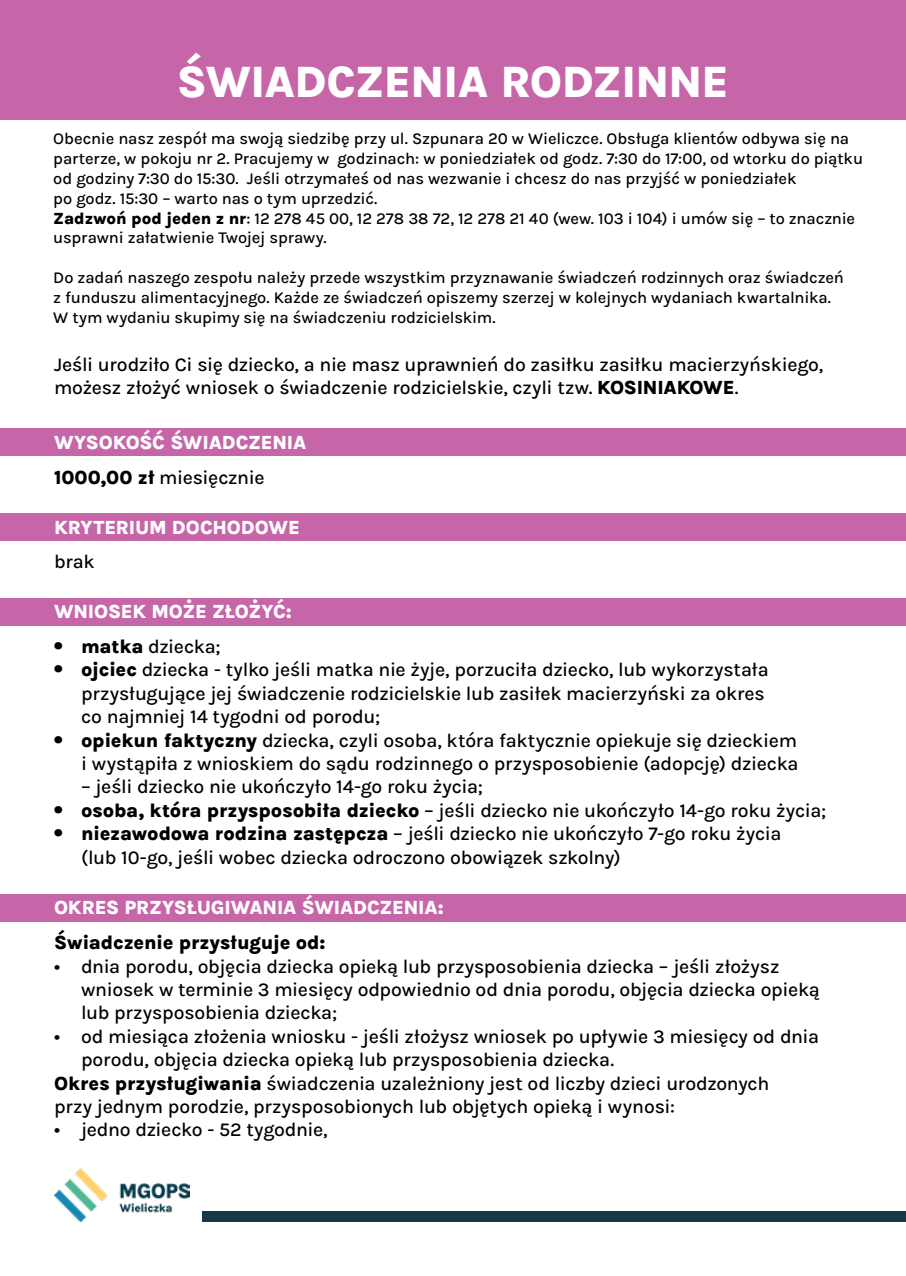
<style>
.page{position:relative;width:906px;height:1276px;background:#fff}
.page>*{position:absolute;margin:0;border:0;box-sizing:border-box;transform-origin:0 0}
.t1{font:800 45px "Karla";letter-spacing:-.02em;color:#fff}
.t2{font:500 19.5px/23.4px "Karla";letter-spacing:-.015em;color:#000}
.t3{font:800 19.5px "Karla";letter-spacing:-.01em;color:#fff}
.t4{font:800 19.5px "Karla";letter-spacing:-.005em;color:#000}
.t5{font:500 16.5px/19.8px "Karla";letter-spacing:-.01em;color:#000}
.s1{font-weight:800}
</style>
<div class="page">
<div style="left:202px;top:1211px;width:704px;height:10px;background:#163946"></div>
<img style="left:54px;top:1168px;width:136px;height:54px">
<div style="left:0;top:0;width:906px;height:120px;background:#c665a8"></div>
<div style="left:0;top:429px;width:906px;height:27px;background:#c665a8"></div>
<div style="left:0;top:513px;width:906px;height:27px;background:#c665a8"></div>
<div style="left:0;top:598px;width:906px;height:27px;background:#c665a8"></div>
<div style="left:0;top:894px;width:906px;height:27px;background:#c665a8"></div>
<h1 class="t1" style="left:177px;top:53px;width:553px">ŚWIADCZENIA RODZINNE</h1>
<p class="t5" style="left:53px;top:128px;width:811px">Obecnie nasz zespół ma swoją siedzibę przy ul. Szpunara 20 w Wieliczce. Obsługa klientów odbywa się na parterze, w pokoju nr 2. Pracujemy w godzinach: w poniedziałek od godz. 7:30 do 17:00, od wtorku do piątku od godziny 7:30 do 15:30. Jeśli otrzymałeś od nas wezwanie i chcesz do nas przyjść w poniedziałek<br>po godz. 15:30 – warto nas o tym uprzedzić.<br><span class="s1">Zadzwoń pod jeden z nr</span>: 12 278 45 00, 12 278 38 72, 12 278 21 40 (wew. 103 i 104) i umów się – to znacznie usprawni załatwienie Twojej sprawy.</p>
<p class="t5" style="left:53px;top:267px;width:792px">Do zadań naszego zespołu należy przede wszystkim przyznawanie świadczeń rodzinnych oraz świadczeń z funduszu alimentacyjnego. Każde ze świadczeń opiszemy szerzej w kolejnych wydaniach kwartalnika.<br>W tym wydaniu skupimy się na świadczeniu rodzicielskim.</p>
<p class="t2" style="left:54px;top:352px;width:770px">Jeśli urodziło Ci się dziecko, a nie masz uprawnień do zasiłku zasiłku macierzyńskiego, możesz złożyć wniosek o świadczenie rodzicielskie, czyli tzw. <span class="s1">KOSINIAKOWE</span>.</p>
<p class="t3" style="left:54px;top:430px;width:254px">WYSOKOŚĆ ŚWIADCZENIA</p>
<p class="t2" style="left:54px;top:465px;width:212px"><span class="s1">1000,00 zł</span> miesięcznie</p>
<p class="t3" style="left:54px;top:514px;width:247px">KRYTERIUM DOCHODOWE</p>
<p class="t2" style="left:54px;top:549px;width:42px">brak</p>
<p class="t3" style="left:54px;top:599px;width:239px">WNIOSEK MOŻE ZŁOŻYĆ:</p>
<p class="t2" style="left:54px;top:634px;width:168px"><span class="s1">• matka</span> dziecka;</p>
<p class="t2" style="left:81px;top:657px;width:689px;text-indent:-27px"><span class="s1">• ojciec</span> dziecka - tylko jeśli matka nie żyje, porzuciła dziecko, lub wykorzystała przysługujące jej świadczenie rodzicielskie lub zasiłek macierzyński za okres co najmniej 14 tygodni od porodu;</p>
<p class="t2" style="left:54px;top:728px;width:746px;text-align:right"><span class="s1">• opiekun faktyczny</span> dziecka, czyli osoba, która faktycznie opiekuje się dzieckiem i wystąpiła z wnioskiem do sądu rodzinnego o przysposobienie (adopcję) dziecka</p>
<p class="t2" style="left:81px;top:774px;width:403px">– jeśli dziecko nie ukończyło 14-go roku życia;</p>
<p class="t2" style="left:54px;top:798px;width:773px"><span class="s1">• osoba, która przysposobiła dziecko</span> – jeśli dziecko nie ukończyło 14-go roku życia;</p>
<p class="t2" style="left:81px;top:821px;width:702px;text-indent:-27px"><span class="s1">• niezawodowa rodzina zastępcza</span> – jeśli dziecko nie ukończyło 7-go roku życia (lub 10-go, jeśli wobec dziecka odroczono obowiązek szkolny)</p>
<p class="t3" style="left:54px;top:895px;width:391px">OKRES PRZYSŁUGIWANIA ŚWIADCZENIA:</p>
<p class="t4" style="left:54px;top:930px;width:273px">Świadczenie przysługuje od:</p>
<p class="t2" style="left:81px;top:953px;width:740px;text-indent:-27px">• dnia porodu, objęcia dziecka opieką lub przysposobienia dziecka – jeśli złożysz wniosek w terminie 3 miesięcy odpowiednio od dnia porodu, objęcia dziecka opieką lub przysposobienia dziecka;</p>
<p class="t2" style="left:54px;top:1024px;width:766px">• od miesiąca złożenia wniosku - jeśli złożysz wniosek po upływie 3 miesięcy od dnia</p>
<p class="t2" style="left:81px;top:1047px;width:534px">porodu, objęcia dziecka opieką lub przysposobienia dziecka.</p>
<p class="t2" style="left:54px;top:1070px;width:717px"><span class="s1">Okres przysługiwania</span> świadczenia uzależniony jest od liczby dzieci urodzonych</p>
<p class="t2" style="left:54px;top:1094px;width:622px">przy jednym porodzie, przysposobionych lub objętych opieką i wynosi:</p>
<p class="t2" style="left:54px;top:1117px;width:275px">• jedno dziecko - 52 tygodnie,</p>
</div>
